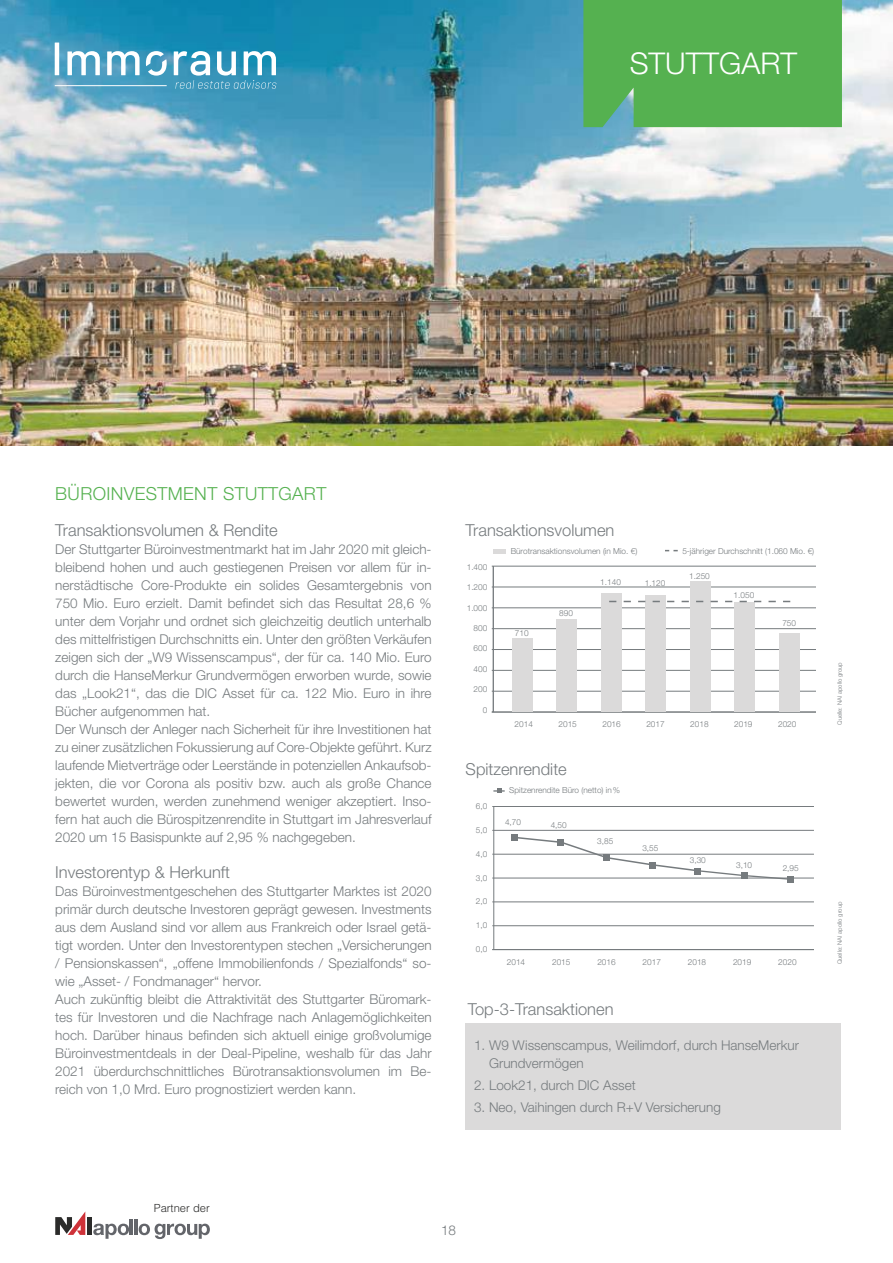
<style>
.page{position:relative;width:893px;height:1263px;background:#fff}
.page>*{position:absolute;margin:0;border:0;box-sizing:border-box;transform-origin:0 0}
.t1{font:300 30px "Helvetica Neue LT Pro";color:#fff}
.t2{font:300 18px "Helvetica Neue LT Pro";letter-spacing:.02em;color:#55b150}
.t3{font:300 16.5px "Helvetica Neue LT Pro";color:#767b7e}
.t4{font:300 13.5px/18px "Helvetica Neue LT Pro";color:#767b7e}
.t5{font:300 11.25px "Helvetica";color:#2b2b2a}
.t6{font:300 8.25px "Helvetica Neue LT Pro";color:#767b7e}
.t7{font:300 7.65px "Helvetica Neue LT Pro";color:#767b7e}
.t8{font:300 7.5px "Helvetica Neue LT Pro";color:#767b7e}
.t9{font:300 6px "Helvetica Neue LT Pro";color:#767b7e}
</style>
<div class="page">
<div style="left:87px;top:1217px;width:5px;height:18px;background:#2b2b2a"></div>
<svg style="left:55px;top:1212px;width:30px;height:23px"></svg>
<svg style="left:93px;top:1223px;width:36px;height:16px"></svg>
<hr style="left:130px;top:1220px;width:3px;height:15px;background:#63656a">
<hr style="left:134px;top:1220px;width:3px;height:15px;background:#63656a">
<svg style="left:139px;top:1223px;width:71px;height:16px"></svg>
<img style="left:0;top:0;width:893px;height:446px">
<div style="left:583px;top:0;width:259px;height:127px;background:#55b150"></div>
<div style="left:466px;top:1023px;width:375px;height:106px;background:#dbdada"></div>
<div style="left:493px;top:549px;width:13px;height:5px;background:#dbdada"></div>
<hr style="left:493px;top:566px;width:1px;height:146px;background:#767b7e">
<hr style="left:492px;top:711px;width:324px;height:1px;background:#767b7e">
<hr style="left:492px;top:691px;width:324px;height:1px;background:#767b7e">
<hr style="left:492px;top:670px;width:324px;height:1px;background:#767b7e">
<hr style="left:492px;top:649px;width:324px;height:1px;background:#767b7e">
<hr style="left:492px;top:628px;width:324px;height:1px;background:#767b7e">
<hr style="left:492px;top:607px;width:324px;height:1px;background:#767b7e">
<hr style="left:492px;top:587px;width:324px;height:1px;background:#767b7e">
<hr style="left:492px;top:566px;width:324px;height:1px;background:#767b7e">
<div style="left:512px;top:638px;width:20px;height:74px;background:#dbdada"></div>
<div style="left:557px;top:619px;width:20px;height:93px;background:#dbdada"></div>
<div style="left:601px;top:593px;width:20px;height:119px;background:#dbdada"></div>
<div style="left:646px;top:595px;width:20px;height:117px;background:#dbdada"></div>
<div style="left:690px;top:581px;width:20px;height:131px;background:#dbdada"></div>
<div style="left:735px;top:602px;width:20px;height:110px;background:#dbdada"></div>
<div style="left:779px;top:633px;width:20px;height:78px;background:#dbdada"></div>
<svg style="left:609px;top:601px;width:181px;height:1px"></svg>
<hr style="left:493px;top:806px;width:1px;height:143px;background:#767b7e">
<hr style="left:492px;top:949px;width:322px;height:1px;background:#767b7e">
<hr style="left:492px;top:925px;width:322px;height:1px;background:#767b7e">
<hr style="left:492px;top:902px;width:322px;height:1px;background:#767b7e">
<hr style="left:492px;top:878px;width:322px;height:1px;background:#767b7e">
<hr style="left:492px;top:854px;width:322px;height:1px;background:#767b7e">
<hr style="left:492px;top:830px;width:322px;height:1px;background:#767b7e">
<hr style="left:492px;top:806px;width:322px;height:1px;background:#767b7e">
<svg style="left:493px;top:788px;width:12px;height:5px"></svg>
<svg style="left:511px;top:834px;width:281px;height:46px"></svg>
<div style="left:787px;top:876px;width:7px;height:6px;background:#767b7e"></div>
<hr style="left:55px;top:43px;width:4px;height:32px;background:#fff">
<svg style="left:67px;top:51px;width:33px;height:24px"></svg>
<svg style="left:107px;top:51px;width:33px;height:24px"></svg>
<svg style="left:174px;top:51px;width:102px;height:38px"></svg>
<svg style="left:146px;top:51px;width:21px;height:25px"></svg>
<hr style="left:55px;top:85px;width:112px;height:1px;background:#fff">
<h1 class="t1" style="left:630px;top:45px;width:169px">STUTTGART</h1>
<h2 class="t2" style="left:55px;top:482px;width:273px">BÜROINVESTMENT STUTTGART</h2>
<p class="t3" style="left:55px;top:520px;width:224px">Transaktionsvolumen &amp; Rendite</p>
<p class="t4" style="left:55px;top:539px;width:378px">Der Stuttgarter Büroinvestmentmarkt hat im Jahr 2020 mit gleich&shy;bleibend hohen und auch gestiegenen Preisen vor allem für in&shy;nerstädtische Core-Produkte ein solides Gesamtergebnis von 750 Mio. Euro erzielt. Damit befindet sich das Resultat 28,6 % unter dem Vorjahr und ordnet sich gleichzeitig deutlich unterhalb des mittelfristigen Durchschnitts ein. Unter den größten Verkäufen zeigen sich der „W9 Wissenscampus“, der für ca. 140 Mio. Euro durch die HanseMerkur Grundvermögen erworben wurde, sowie das „Look21“, das die DIC Asset für ca. 122 Mio. Euro in ihre Bücher aufgenommen hat.<br>Der Wunsch der Anleger nach Sicherheit für ihre Investitionen hat zu einer zusätzlichen Fokussierung auf Core-Objekte geführt. Kurz laufende Mietverträge oder Leerstände in potenziellen Ankaufsob&shy;jekten, die vor Corona als positiv bzw. auch als große Chance bewertet wurden, werden zunehmend weniger akzeptiert. Inso&shy;fern hat auch die Bürospitzenrendite in Stuttgart im Jahresverlauf 2020 um 15 Basispunkte auf 2,95 % nachgegeben.</p>
<p class="t3" style="left:55px;top:862px;width:176px">Investorentyp &amp; Herkunft</p>
<p class="t4" style="left:55px;top:881px;width:378px">Das Büroinvestmentgeschehen des Stuttgarter Marktes ist 2020 primär durch deutsche Investoren geprägt gewesen. Investments aus dem Ausland sind vor allem aus Frankreich oder Israel getä&shy;tigt worden. Unter den Investorentypen stechen „Versicherungen / Pensionskassen“, „offene Immobilienfonds / Spezialfonds“ so&shy;wie „Asset- / Fondmanager“ hervor.<br>Auch zukünftig bleibt die Attraktivität des Stuttgarter Büromark&shy;tes für Investoren und die Nachfrage nach Anlagemöglichkeiten hoch. Darüber hinaus befinden sich aktuell einige großvolumige Büroinvestmentdeals in der Deal-Pipeline, weshalb für das Jahr 2021 überdurchschnittliches Bürotransaktionsvolumen im Be&shy;reich von 1,0 Mrd. Euro prognostiziert werden kann.</p>
<p class="t3" style="left:466px;top:520px;width:150px">Transaktionsvolumen</p>
<p class="t7" style="left:471px;top:561px;width:19px">1400</p>
<p class="t6" style="left:467px;top:562px;width:22px">1.400</p>
<p class="t6" style="left:467px;top:582px;width:22px">1.200</p>
<p class="t6" style="left:467px;top:603px;width:22px">1.000</p>
<p class="t6" style="left:474px;top:623px;width:15px">800</p>
<p class="t6" style="left:474px;top:643px;width:15px">600</p>
<p class="t6" style="left:474px;top:664px;width:15px">400</p>
<p class="t6" style="left:474px;top:684px;width:15px">200</p>
<p class="t6" style="left:483px;top:705px;width:6px">0</p>
<p class="t7" style="left:471px;top:582px;width:19px">1200</p>
<p class="t7" style="left:471px;top:603px;width:19px">1000</p>
<p class="t7" style="left:475px;top:624px;width:14px">800</p>
<p class="t7" style="left:475px;top:645px;width:14px">600</p>
<p class="t7" style="left:475px;top:665px;width:14px">400</p>
<p class="t7" style="left:475px;top:686px;width:14px">200</p>
<p class="t7" style="left:484px;top:707px;width:6px">0</p>
<p class="t6" style="left:511px;top:546px;width:128px">Bürotransaktionsvolumen (in Mio. €)</p>
<p class="t6" style="left:682px;top:546px;width:133px">5-jähriger Durchschnitt (1.060 Mio. €)</p>
<p class="t6" style="left:515px;top:628px;width:15px">710</p>
<p class="t6" style="left:559px;top:608px;width:15px">890</p>
<p class="t6" style="left:600px;top:577px;width:22px">1.140</p>
<p class="t6" style="left:645px;top:578px;width:22px">1.120</p>
<p class="t6" style="left:689px;top:571px;width:22px">1.250</p>
<p class="t6" style="left:734px;top:590px;width:22px">1.050</p>
<p class="t6" style="left:782px;top:618px;width:15px">750</p>
<p class="t6" style="left:515px;top:719px;width:20px">2014</p>
<p class="t6" style="left:559px;top:719px;width:20px">2015</p>
<p class="t6" style="left:602px;top:719px;width:20px">2016</p>
<p class="t6" style="left:646px;top:719px;width:20px">2017</p>
<p class="t6" style="left:690px;top:719px;width:20px">2018</p>
<p class="t6" style="left:734px;top:719px;width:20px">2019</p>
<p class="t6" style="left:778px;top:719px;width:20px">2020</p>
<p class="t3" style="left:466px;top:759px;width:103px">Spitzenrendite</p>
<p class="t6" style="left:476px;top:801px;width:13px">6,0</p>
<p class="t6" style="left:476px;top:825px;width:13px">5,0</p>
<p class="t6" style="left:476px;top:849px;width:13px">4,0</p>
<p class="t6" style="left:476px;top:872px;width:13px">3,0</p>
<p class="t6" style="left:476px;top:896px;width:13px">2,0</p>
<p class="t6" style="left:476px;top:920px;width:13px">1,0</p>
<p class="t6" style="left:476px;top:944px;width:13px">0,0</p>
<p class="t6" style="left:509px;top:785px;width:112px">Spitzenrendite Büro (netto) in%</p>
<p class="t8" style="left:485px;top:802px;width:6px">6</p>
<p class="t6" style="left:505px;top:817px;width:18px">4,70</p>
<p class="t6" style="left:551px;top:820px;width:18px">4,50</p>
<p class="t8" style="left:485px;top:826px;width:6px">5</p>
<p class="t6" style="left:597px;top:836px;width:18px">3,85</p>
<p class="t8" style="left:485px;top:849px;width:6px">4</p>
<p class="t8" style="left:485px;top:873px;width:6px">3</p>
<p class="t8" style="left:485px;top:897px;width:6px">2</p>
<p class="t8" style="left:485px;top:921px;width:6px">1</p>
<p class="t8" style="left:485px;top:945px;width:6px">0</p>
<p class="t6" style="left:642px;top:843px;width:18px">3,55</p>
<p class="t6" style="left:690px;top:855px;width:18px">3,30</p>
<p class="t6" style="left:736px;top:860px;width:18px">3,10</p>
<p class="t6" style="left:783px;top:863px;width:18px">2,95</p>
<p class="t6" style="left:507px;top:957px;width:20px">2014</p>
<p class="t6" style="left:552px;top:957px;width:20px">2015</p>
<p class="t6" style="left:597px;top:957px;width:20px">2016</p>
<p class="t6" style="left:643px;top:957px;width:20px">2017</p>
<p class="t6" style="left:688px;top:957px;width:20px">2018</p>
<p class="t6" style="left:733px;top:957px;width:20px">2019</p>
<p class="t6" style="left:778px;top:957px;width:20px">2020</p>
<p class="t3" style="left:468px;top:998px;width:147px">Top-3-Transaktionen</p>
<p class="t4" style="left:489px;top:1036px;width:311px;text-indent:-15px">1. W9 Wissenscampus, Weilimdorf‚ durch HanseMerkur<br>Grundvermögen</p>
<p class="t4" style="left:474px;top:1076px;width:163px">2. Look21, durch DIC Asset</p>
<p class="t4" style="left:474px;top:1098px;width:248px">3. Neo, Vaihingen durch R+V Versicherung</p>
<p class="t9" style="left:836px;top:725px;width:64px;rotate:-90deg">Quelle: NAI apollo group</p>
<p class="t9" style="left:836px;top:964px;width:64px;rotate:-90deg">Quelle: NAI apollo group</p>
<p class="t5" style="left:154px;top:1198px;width:57px">Partner der</p>
<p class="t4" style="left:441px;top:1221px;width:17px">18</p>
</div>
